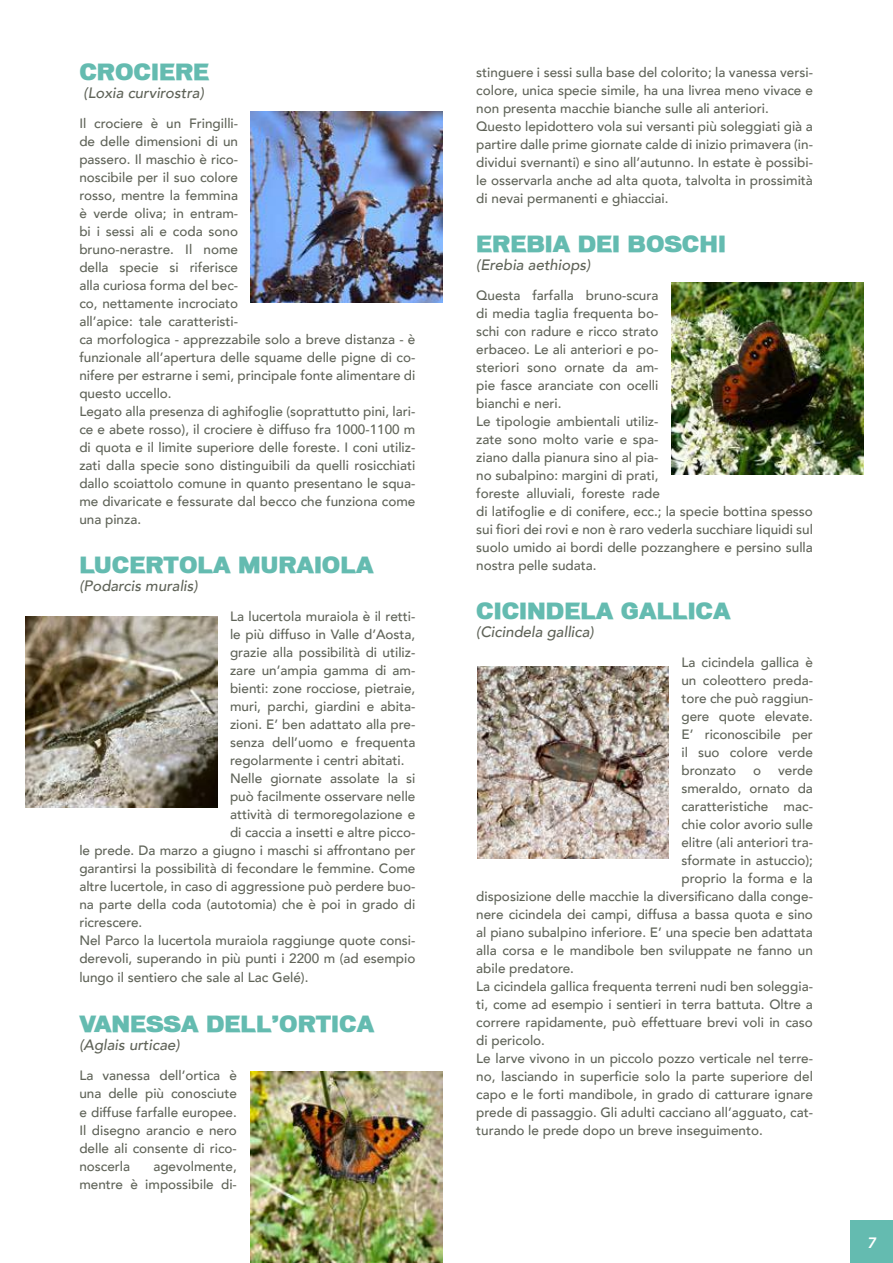
<style>
.page{position:relative;width:893px;height:1263px;background:#fff}
.page>*{position:absolute;margin:0;border:0;box-sizing:border-box;transform-origin:0 0}
.t1{font:21px "Macromedia";color:#64bbb0}
.t2{font:italic 500 15px "Avenir";color:#5f6358}
.t3{font:italic 800 15px "Avenir";color:#fff}
.t4{font:500 13.5px/18px "Avenir";color:#5f6358}
</style>
<div class="page">
<img style="left:26px;top:616px;width:191px;height:192px">
<img style="left:251px;top:111px;width:191px;height:192px">
<img style="left:251px;top:1071px;width:191px;height:192px">
<img style="left:672px;top:283px;width:191px;height:191px">
<img style="left:477px;top:667px;width:192px;height:191px">
<div style="left:850px;top:1220px;width:43px;height:43px;background:#64bbb0"></div>
<h1 class="t1" style="left:79px;top:59px;width:131px">CROCIERE</h1>
<p class="t2" style="left:84px;top:83px;width:122px">(Loxia curvirostra)</p>
<p class="t4" style="left:79px;top:113px;width:338px">Il crociere è un Fringilli-<br>de delle dimensioni di un<br>passero. Il maschio è rico-<br>noscibile per il suo colore<br>rosso, mentre la femmina<br>è verde oliva; in entram-<br>bi i sessi ali e coda sono<br>bruno-nerastre. Il nome<br>della specie si riferisce<br>alla curiosa forma del bec-<br>co, nettamente incrociato<br>all’apice: tale caratteristi-<br>ca morfologica - apprezzabile solo a breve distanza - è funzionale all’apertura delle squame delle pigne di co&shy;nifere per estrarne i semi, principale fonte alimentare di questo uccello.<br>Legato alla presenza di aghifoglie (soprattutto pini, lari&shy;ce e abete rosso), il crociere è diffuso fra 1000-1100 m di quota e il limite superiore delle foreste. I coni utiliz&shy;zati dalla specie sono distinguibili da quelli rosicchiati dallo scoiattolo comune in quanto presentano le squa&shy;me divaricate e fessurate dal becco che funziona come una pinza.</p>
<h1 class="t1" style="left:79px;top:552px;width:296px">LUCERTOLA MURAIOLA</h1>
<p class="t2" style="left:79px;top:577px;width:120px">(Podarcis muralis)</p>
<p class="t4" style="left:230px;top:606px;width:187px">La lucertola muraiola è il retti-</p>
<p class="t4" style="left:230px;top:624px;width:187px">le più diffuso in Valle d’Aosta,</p>
<p class="t4" style="left:230px;top:642px;width:187px">grazie alla possibilità di utiliz-</p>
<p class="t4" style="left:230px;top:660px;width:187px">zare un’ampia gamma di am-</p>
<p class="t4" style="left:230px;top:678px;width:187px">bienti: zone rocciose, pietraie,</p>
<p class="t4" style="left:230px;top:696px;width:187px">muri, parchi, giardini e abita-</p>
<p class="t4" style="left:230px;top:714px;width:187px">zioni. E’ ben adattato alla pre-</p>
<p class="t4" style="left:230px;top:732px;width:187px">senza dell’uomo e frequenta</p>
<p class="t4" style="left:230px;top:750px;width:176px">regolarmente i centri abitati.</p>
<p class="t4" style="left:230px;top:768px;width:187px">Nelle giornate assolate la si</p>
<p class="t4" style="left:230px;top:786px;width:187px">può facilmente osservare nelle</p>
<p class="t4" style="left:230px;top:804px;width:187px">attività di termoregolazione e</p>
<p class="t4" style="left:230px;top:822px;width:187px">di caccia a insetti e altre picco-</p>
<p class="t4" style="left:79px;top:840px;width:337px">le prede. Da marzo a giugno i maschi si affrontano per</p>
<p class="t4" style="left:79px;top:858px;width:338px">garantirsi la possibilità di fecondare le femmine. Come</p>
<p class="t4" style="left:79px;top:876px;width:338px">altre lucertole, in caso di aggressione può perdere buo-</p>
<p class="t4" style="left:79px;top:894px;width:338px">na parte della coda (autotomia) che è poi in grado di</p>
<p class="t4" style="left:79px;top:912px;width:65px">ricrescere.</p>
<p class="t4" style="left:79px;top:930px;width:338px">Nel Parco la lucertola muraiola raggiunge quote consi-</p>
<p class="t4" style="left:79px;top:948px;width:338px">derevoli, superando in più punti i 2200 m (ad esempio</p>
<p class="t4" style="left:79px;top:968px;width:231px">lungo il sentiero che sale al Lac Gelé).</p>
<h1 class="t1" style="left:79px;top:1011px;width:296px">VANESSA DELL’ORTICA</h1>
<p class="t2" style="left:79px;top:1035px;width:102px">(Aglais urticae)</p>
<p class="t4" style="left:79px;top:1065px;width:159px">La vanessa dell’ortica è una delle più conosciute</p>
<p class="t4" style="left:79px;top:1102px;width:159px;text-align:justify">e diffuse farfalle europee.<br>Il disegno arancio e nero delle ali consente di rico&shy;noscerla</p>
<p class="t4" style="left:79px;top:1156px;width:159px;text-align:right">agevolmente,<br>mentre è impossibile di-</p>
<p class="t4" style="left:476px;top:62px;width:338px">stinguere i sessi sulla base del colorito; la vanessa versi&shy;colore, unica specie simile, ha una livrea meno vivace e non presenta macchie bianche sulle ali anteriori.<br>Questo lepidottero vola sui versanti più soleggiati già a partire dalle prime giornate calde di inizio primavera (in&shy;dividui svernanti) e sino all’autunno. In estate è possibi&shy;le osservarla anche ad alta quota, talvolta in prossimità di nevai permanenti e ghiacciai.</p>
<h1 class="t1" style="left:476px;top:231px;width:251px">EREBIA DEI BOSCHI</h1>
<p class="t2" style="left:476px;top:256px;width:116px">(Erebia aethiops)</p>
<p class="t4" style="left:476px;top:285px;width:338px">Questa farfalla bruno-scura<br>di media taglia frequenta bo-<br>schi con radure e ricco strato<br>erbaceo. Le ali anteriori e po-<br>steriori sono ornate da am-<br>pie fasce aranciate con ocelli<br>bianchi e neri.<br>Le tipologie ambientali utiliz-<br>zate sono molto varie e spa-<br>ziano dalla pianura sino al pia-<br>no subalpino: margini di prati,<br>foreste alluviali, foreste rade<br>di latifoglie e di conifere, ecc.; la specie bottina spesso sui fiori dei rovi e non è raro vederla succhiare liquidi sul suolo umido ai bordi delle pozzanghere e persino sulla nostra pelle sudata.</p>
<h1 class="t1" style="left:476px;top:598px;width:256px">CICINDELA GALLICA</h1>
<p class="t2" style="left:476px;top:623px;width:119px">(Cicindela gallica)</p>
<p class="t4" style="left:681px;top:653px;width:133px;text-align:justify">La cicindela gallica è un coleottero preda&shy;tore che può raggiun&shy;gere quote elevate.<br>E’ riconoscibile per il suo colore verde bronzato</p>
<p class="t4" style="left:753px;top:761px;width:10px">o</p>
<p class="t4" style="left:778px;top:761px;width:36px">verde</p>
<p class="t4" style="left:681px;top:779px;width:133px">smeraldo, ornato da</p>
<p class="t4" style="left:681px;top:797px;width:133px">caratteristiche mac-</p>
<p class="t4" style="left:681px;top:815px;width:133px">chie color avorio sulle</p>
<p class="t4" style="left:681px;top:833px;width:133px">elitre (ali anteriori tra-</p>
<p class="t4" style="left:681px;top:851px;width:133px">sformate in astuccio);</p>
<p class="t4" style="left:681px;top:869px;width:133px">proprio la forma e la</p>
<p class="t4" style="left:476px;top:887px;width:338px">disposizione delle macchie la diversificano dalla conge-</p>
<p class="t4" style="left:476px;top:905px;width:338px">nere cicindela dei campi, diffusa a bassa quota e sino</p>
<p class="t4" style="left:476px;top:923px;width:338px">al piano subalpino inferiore. E’ una specie ben adattata</p>
<p class="t4" style="left:476px;top:941px;width:338px">alla corsa e le mandibole ben sviluppate ne fanno un</p>
<p class="t4" style="left:476px;top:959px;width:99px">abile predatore.</p>
<p class="t4" style="left:476px;top:977px;width:338px">La cicindela gallica frequenta terreni nudi ben soleggia-</p>
<p class="t4" style="left:476px;top:995px;width:338px">ti, come ad esempio i sentieri in terra battuta. Oltre a</p>
<p class="t4" style="left:476px;top:1013px;width:338px">correre rapidamente, può effettuare brevi voli in caso</p>
<p class="t4" style="left:476px;top:1031px;width:70px">di pericolo.</p>
<p class="t4" style="left:476px;top:1049px;width:338px">Le larve vivono in un piccolo pozzo verticale nel terre-</p>
<p class="t4" style="left:476px;top:1067px;width:338px">no, lasciando in superficie solo la parte superiore del</p>
<p class="t4" style="left:476px;top:1085px;width:338px">capo e le forti mandibole, in grado di catturare ignare</p>
<p class="t4" style="left:476px;top:1103px;width:338px">prede di passaggio. Gli adulti cacciano all’agguato, cat-</p>
<p class="t4" style="left:476px;top:1121px;width:288px">turando le prede dopo un breve inseguimento.</p>
<p class="t3" style="left:867px;top:1233px;width:10px">7</p>
</div>
